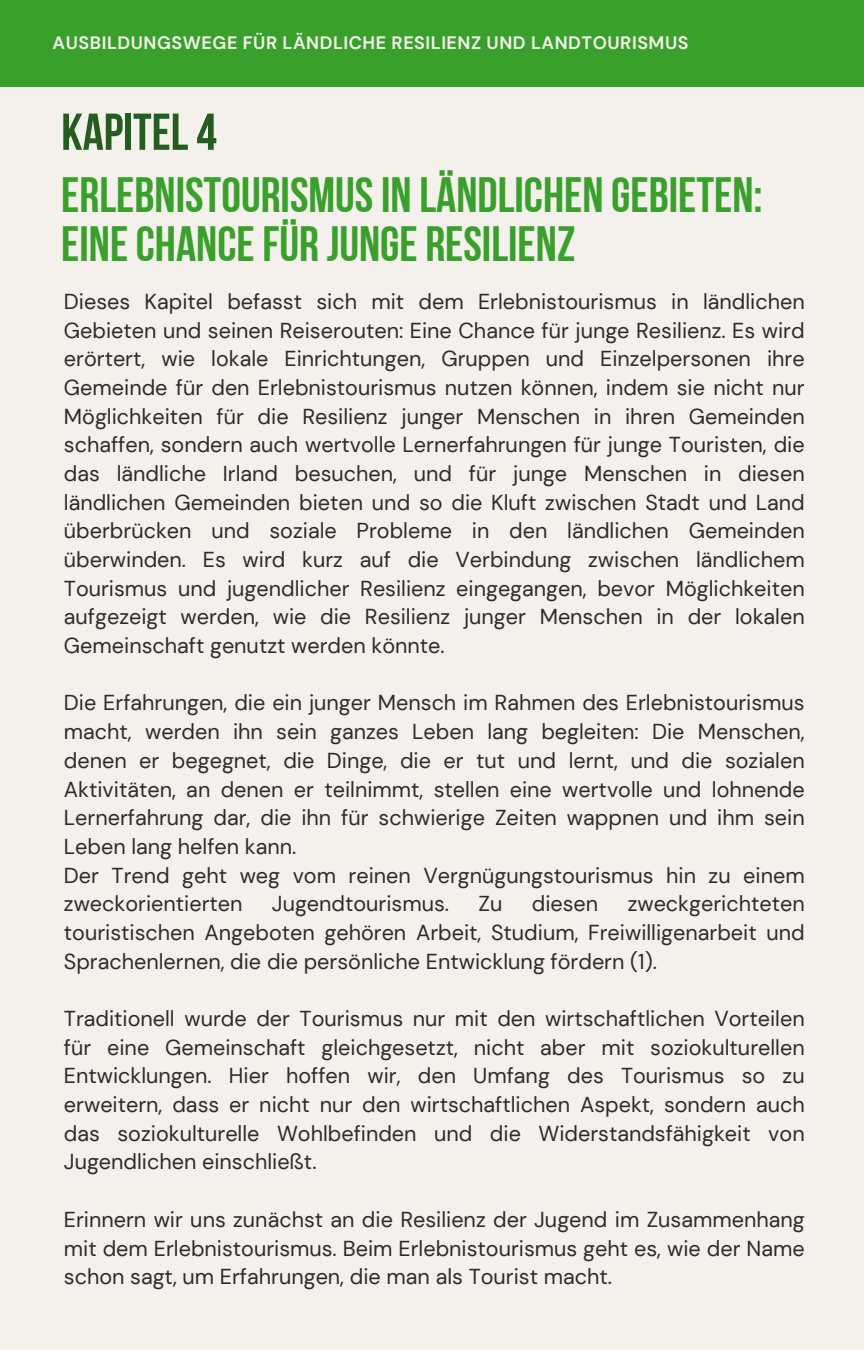
<style>
.page{position:relative;width:864px;height:1350px;background:#f4f0eb}
.page>*{position:absolute;margin:0;border:0;box-sizing:border-box;transform-origin:0 0}
.t1{font:51.75px "Bebas Neue Cyrillic";color:#245d1f}
.t2{font:49.5px/49.1px "Bebas Neue Cyrillic";color:#38a02b}
.t3{font:21.6px/28.8px "DM Sans";color:#2b2c30;text-align:justify}
.t4{font:700 18px "DM Sans";letter-spacing:.03em;color:#f4f0eb}
</style>
<div class="page">
<div style="left:0;top:0;width:864px;height:86px;background:#38a02b"></div>
<p class="t4" style="left:53px;top:31px;width:637px">AUSBILDUNGSWEGE FÜR LÄNDLICHE RESILIENZ UND LANDTOURISMUS</p>
<p class="t1" style="left:61px;top:111px;width:157px">KAPITEL4</p>
<p class="t2" style="left:61px;top:175px;width:703px">ERLEBNISTOURISMUSIN LÄNDLICHEN GEBIETEN:<br>EINECHANCEFÜR JUNGE RESILIENZ</p>
<p class="t3" style="left:64px;top:287px;width:742px">Dieses Kapitel befasst sich mit dem Erlebnistourismus in ländlichen Gebieten und seinen Reiserouten: Eine Chance für junge Resilienz. Es wird erörtert, wie lokale Einrichtungen, Gruppen und Einzelpersonen ihre Gemeinde für den Erlebnistourismus nutzen können, indem sie nicht nur Möglichkeiten für die Resilienz junger Menschen in ihren Gemeinden schaffen, sondern auch wertvolle Lernerfahrungen für junge Touristen, die das ländliche Irland besuchen, und für junge Menschen in diesen ländlichen Gemeinden bieten und so die Kluft zwischen Stadt und Land überbrücken und soziale Probleme in den ländlichen Gemeinden überwinden. Es wird kurz auf die Verbindung zwischen ländlichem Tourismus und jugendlicher Resilienz eingegangen, bevor Möglichkeiten aufgezeigt werden, wie die Resilienz junger Menschen in der lokalen Gemeinschaft genutzt werden könnte.</p>
<p class="t3" style="left:64px;top:689px;width:742px">Die Erfahrungen, die ein junger Mensch im Rahmen des Erlebnistourismus macht, werden ihn sein ganzes Leben lang begleiten: Die Menschen, denen er begegnet, die Dinge, die er tut und lernt, und die sozialen Aktivitäten, an denen er teilnimmt, stellen eine wertvolle und lohnende Lernerfahrung dar, die ihn für schwierige Zeiten wappnen und ihm sein Leben lang helfen kann.</p>
<p class="t3" style="left:64px;top:861px;width:742px">Der Trend geht weg vom reinen Vergnügungstourismus hin zu einem zweckorientierten</p>
<p class="t3" style="left:64px;top:890px;width:742px;text-indent:564px">zweckgerichteten touristischen Angeboten gehören Arbeit, Studium, Freiwilligenarbeit und Sprachenlernen, die die persönliche Entwicklung fördern (1).</p>
<p class="t3" style="left:64px;top:1004px;width:742px">Traditionell wurde der Tourismus nur mit den wirtschaftlichen Vorteilen für eine Gemeinschaft gleichgesetzt, nicht aber mit soziokulturellen Entwicklungen. Hier hoffen wir, den Umfang des Tourismus so zu erweitern, dass er nicht nur den wirtschaftlichen Aspekt, sondern auch das soziokulturelle Wohlbefinden und die Widerstandsfähigkeit von Jugendlichen einschließt.</p>
<p class="t3" style="left:64px;top:1205px;width:742px">Erinnern wir uns zunächst an die Resilienz der Jugend im Zusammenhang mit dem Erlebnistourismus. Beim Erlebnistourismus geht es, wie der Name schon sagt, um Erfahrungen, die man als Tourist macht.</p>
<p class="t3" style="left:272px;top:890px;width:179px">Jugendtourismus.</p>
<p class="t3" style="left:479px;top:890px;width:25px">Zu</p>
<p class="t3" style="left:532px;top:890px;width:68px">diesen</p>
</div>
